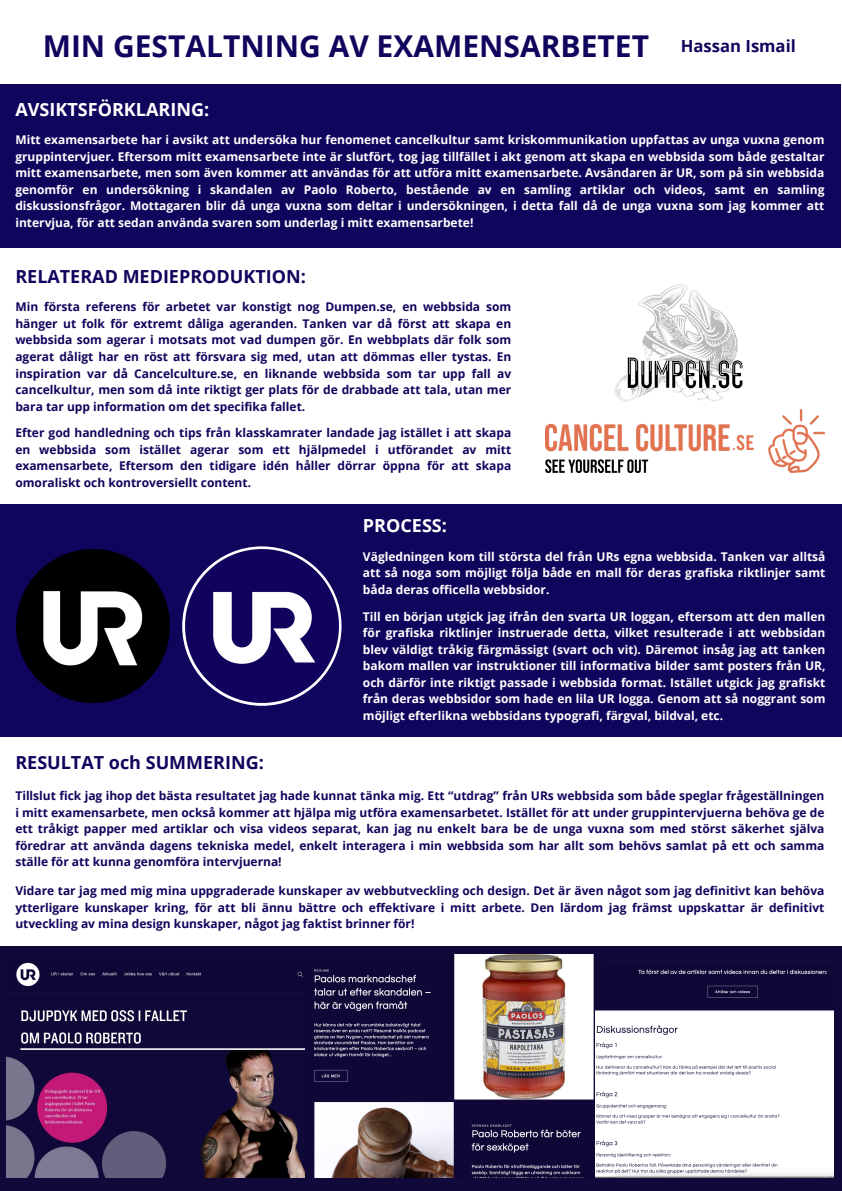
<style>
.page{position:relative;width:842px;height:1191px;background:#fff}
.page>*{position:absolute;margin:0;border:0;box-sizing:border-box;transform-origin:0 0}
.t1{font:700 30px "Open Sans";color:#10055d}
.t2{font:20.5px "Trade Gothic LT Pro Bd Cn 20";color:#e27350}
.t3{font:700 18px "Open Sans";color:#10055d}
.t4{font:700 18px "Open Sans";color:#fff}
.t5{font:700 16.7px "Open Sans";color:#10055d}
.t6{font:700 12px/16.5px "Open Sans";color:#10055d;text-align:justify}
.t7{font:700 12px/16.5px "Open Sans";color:#fff;text-align:justify}
.s1{font-family:"Trade Gothic LT Pro Cn 18"}
</style>
<div class="page">
<img style="left:614px;top:284px;width:129px;height:118px">
<img style="left:545px;top:424px;width:185px;height:48px">
<img style="left:768px;top:409px;width:56px;height:63px">
<div style="left:0;top:84px;width:841px;height:163px;background:#10055d"></div>
<div style="left:0;top:504px;width:348px;height:233px;background:#10055d"></div>
<div style="left:348px;top:504px;width:494px;height:233px;background:#10055d"></div>
<img style="left:16px;top:549px;width:153px;height:153px">
<img style="left:185px;top:549px;width:153px;height:153px">
<div style="left:0;top:945px;width:842px;height:245px;background:#100939"></div>
<img style="left:7px;top:962px;width:298px;height:214px">
<img style="left:314px;top:954px;width:282px;height:222px">
<img style="left:596px;top:969px;width:238px;height:208px">
<p class="t1" style="left:43px;top:24px;width:608px">MIN GESTALTNING AV EXAMENSARBETET</p>
<p class="t5" style="left:681px;top:34px;width:117px">Hassan Ismail</p>
<p class="t4" style="left:15px;top:96px;width:195px">AVSIKTSFÖRKLARING:</p>
<p class="t7" style="left:15px;top:131px;width:811px">Mitt examensarbete har i avsikt att undersöka hur fenomenet cancelkultur samt kriskommunikation uppfattas av unga vuxna genom gruppintervjuer. Eftersom mitt examensarbete inte är slutfört, tog jag tillfället i akt genom att skapa en webbsida som både gestaltar mitt examensarbete, men som även kommer att användas för att utföra mitt examensarbete. Avsändaren är UR, som på sin webbsida genomför en undersökning i skandalen av Paolo Roberto, bestående av en samling artiklar och videos, samt en samling diskussionsfrågor. Mottagaren blir då unga vuxna som deltar i undersökningen, i detta fall då de unga vuxna som jag kommer att intervjua, för att sedan använda svaren som underlag i mitt examensarbete!</p>
<p class="t3" style="left:15px;top:264px;width:292px">RELATERAD MEDIEPRODUKTION:</p>
<p class="t6" style="left:15px;top:298px;width:497px">Min första referens för arbetet var konstigt nog Dumpen.se, en webbsida som hänger ut folk för extremt dåliga ageranden. Tanken var då först att skapa en webbsida som agerar i motsats mot vad dumpen gör. En webbplats där folk som agerat dåligt har en röst att försvara sig med, utan att dömmas eller tystas. En inspiration var då Cancelculture.se, en liknande webbsida som tar upp fall av cancelkultur, men som då inte riktigt ger plats för de drabbade att tala, utan mer bara tar upp information om det specifika fallet.</p>
<p class="t6" style="left:15px;top:424px;width:497px">Efter god handledning och tips från klasskamrater landade jag istället i att skapa en webbsida som istället agerar som ett hjälpmedel i utförandet av mitt examensarbete, Eftersom den tidigare idén håller dörrar öppna för att skapa omoraliskt och kontroversiellt content.</p>
<p class="t4" style="left:363px;top:513px;width:85px">PROCESS:</p>
<p class="t2" style="left:732px;top:434px;width:24px"><span class="s1">.</span>SE</p>
<p class="t7" style="left:363px;top:548px;width:464px">Vägledningen kom till största del från URs egna webbsida. Tanken var alltså att så noga som möjligt följa både en mall för deras grafiska riktlinjer samt båda deras officella webbsidor.</p>
<p class="t7" style="left:363px;top:608px;width:464px">Till en början utgick jag ifrån den svarta UR loggan, eftersom att den mallen för grafiska riktlinjer instruerade detta, vilket resulterade i att webbsidan blev väldigt tråkig färgmässigt (svart och vit). Däremot insåg jag att tanken bakom mallen var instruktioner till informativa bilder samt posters från UR, och därför inte riktigt passade i webbsida format. Istället utgick jag grafiskt från deras webbsidor som hade en lila UR logga. Genom att så noggrant som möjligt efterlikna webbsidans typografi, färgval, bildval, etc.</p>
<p class="t3" style="left:15px;top:750px;width:250px">RESULTAT och SUMMERING:</p>
<p class="t6" style="left:15px;top:787px;width:811px">Tillslut fick jag ihop det bästa resultatet jag hade kunnat tänka mig. Ett “utdrag” från URs webbsida som både speglar frågeställningen i mitt examensarbete, men också kommer att hjälpa mig utföra examensarbetet. Istället för att under gruppintervjuerna behöva ge de ett tråkigt papper med artiklar och visa videos separat, kan jag nu enkelt bara be de unga vuxna som med störst säkerhet själva föredrar att använda dagens tekniska medel, enkelt interagera i min webbsida som har allt som behövs samlat på ett och samma ställe för att kunna genomföra intervjuerna!</p>
<p class="t6" style="left:15px;top:882px;width:810px">Vidare tar jag med mig mina uppgraderade kunskaper av webbutveckling och design. Det är även något som jag definitivt kan behöva ytterligare kunskaper kring, för att bli ännu bättre och effektivare i mitt arbete. Den lärdom jag främst uppskattar är definitivt utveckling av mina design kunskaper, något jag faktist brinner för!</p>
</div>
